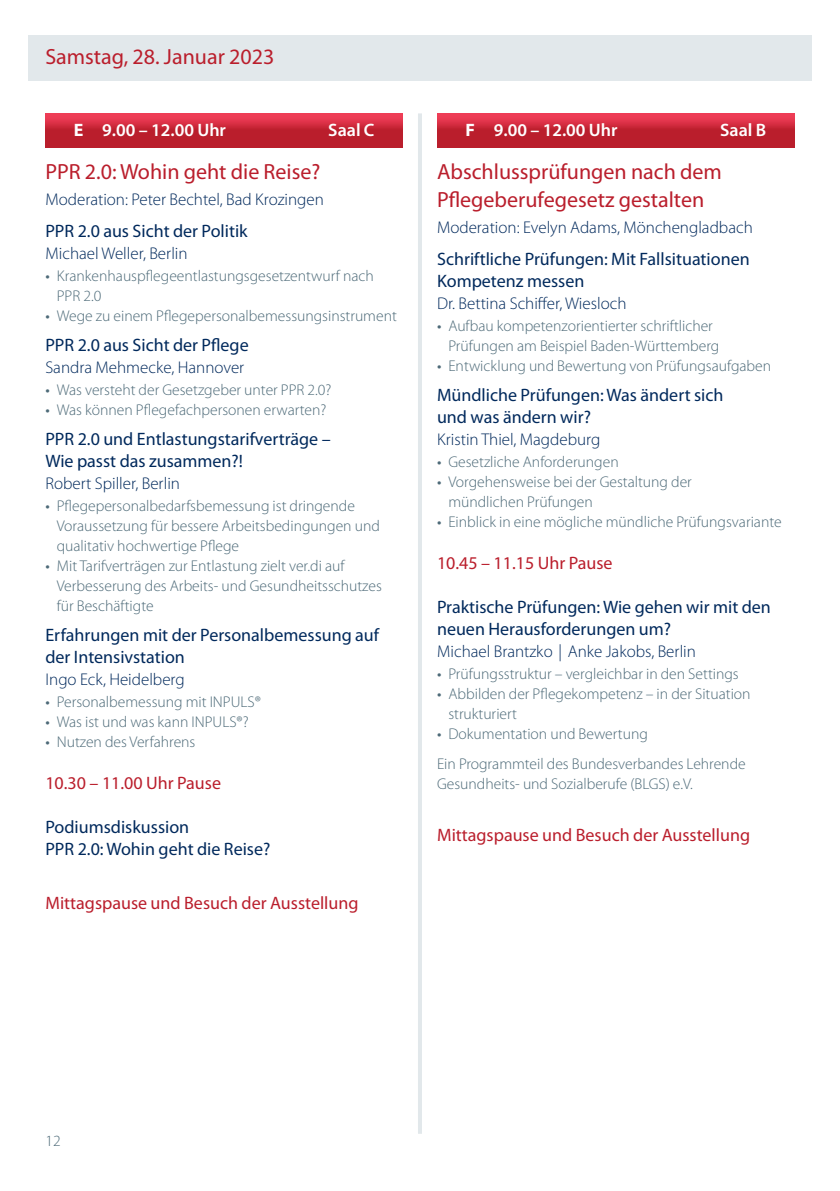
<style>
.page{position:relative;width:840px;height:1191px;background:#fff}
.page>*{position:absolute;margin:0;border:0;box-sizing:border-box;transform-origin:0 0}
.t1{font:22px/28px "Myriad Pro";color:#ba1e2c}
.t2{font:18px/22px "Myriad Pro";color:#00295c}
.t3{font:18px "Myriad Pro";color:#ba1e2c}
.t4{font:600 18px "Myriad Pro";color:#fff}
.t5{font:300 17px "Myriad Pro";color:#00295c}
.t6{font:300 15.6px/20px "Myriad Pro";color:#4d6a78}
.s1{font-weight:700}
.s2{font-weight:400}
</style>
<div class="page">
<hr style="left:418px;top:113px;width:4px;height:1020px;background:#e2e8eb">
<div style="left:28px;top:35px;width:783px;height:45px;background:#e2e8eb"></div>
<svg style="left:45px;top:114px;width:358px;height:34px;background:#c92738"></svg>
<svg style="left:437px;top:113px;width:357px;height:34px;background:#cb2739"></svg>
<h1 class="t1" style="left:45px;top:43px;width:230px">Samstag, 28. Januar 2023</h1>
<p class="t4" style="left:74px;top:120px;width:154px"><span class="s1">E</span> 9.00 – 12.00 Uhr</p>
<p class="t4" style="left:328px;top:120px;width:48px">Saal C</p>
<h1 class="t1" style="left:45px;top:158px;width:276px">PPR 2.0: Wohin geht die Reise?</h1>
<p class="t5" style="left:45px;top:190px;width:280px">Moderation: Peter Bechtel, Bad Krozingen</p>
<p class="t2" style="left:45px;top:220px;width:204px">PPR 2.0 aus Sicht der Politik</p>
<p class="t5" style="left:45px;top:244px;width:144px">Michael Weller, Berlin</p>
<p class="t6" style="left:57px;top:266px;width:318px;text-indent:-11px"><span class="s2">•</span> Krankenhauspflegeentlastungsgesetzentwurf nach<br>PPR 2.0</p>
<p class="t6" style="left:45px;top:306px;width:353px"><span class="s2">•</span> Wege zu einem Pflegepersonalbemessungsinstrument</p>
<p class="t2" style="left:45px;top:334px;width:205px">PPR 2.0 aus Sicht der Pflege</p>
<p class="t5" style="left:45px;top:358px;width:200px">Sandra Mehmecke, Hannover</p>
<p class="t6" style="left:45px;top:380px;width:287px"><span class="s2">•</span> Was versteht der Gesetzgeber unter PPR 2.0?</p>
<p class="t6" style="left:45px;top:400px;width:282px"><span class="s2">•</span> Was können Pflegefachpersonen erwarten?</p>
<p class="t2" style="left:45px;top:428px;width:287px">PPR 2.0 und Entlastungstarifverträge –<br>Wie passt das zusammen?!</p>
<p class="t5" style="left:45px;top:474px;width:136px">Robert Spiller, Berlin</p>
<p class="t6" style="left:57px;top:496px;width:324px;text-indent:-11px"><span class="s2">•</span> Pflegepersonalbedarfsbemessung ist dringende<br>Voraussetzung für bessere Arbeitsbedingungen und qualitativ hochwertige Pflege</p>
<p class="t6" style="left:57px;top:556px;width:326px;text-indent:-11px"><span class="s2">•</span> Mit Tarifverträgen zur Entlastung zielt ver.di auf<br>Verbesserung des Arbeits- und Gesundheitsschutzes für Beschäftigte</p>
<p class="t2" style="left:45px;top:624px;width:335px">Erfahrungen mit der Personalbemessung auf der Intensivstation</p>
<p class="t5" style="left:45px;top:670px;width:141px">Ingo Eck, Heidelberg</p>
<p class="t6" style="left:45px;top:692px;width:217px"><span class="s2">•</span> Personalbemessung mit INPULS®</p>
<p class="t6" style="left:45px;top:712px;width:205px"><span class="s2">•</span> Was ist und was kann INPULS®?</p>
<p class="t6" style="left:45px;top:732px;width:151px"><span class="s2">•</span> Nutzen des Verfahrens</p>
<p class="t3" style="left:45px;top:773px;width:177px">10.30 – 11.00 Uhr Pause</p>
<p class="t2" style="left:45px;top:816px;width:226px">Podiumsdiskussion<br>PPR 2.0: Wohin geht die Reise?</p>
<p class="t3" style="left:45px;top:893px;width:314px">Mittagspause und Besuch der Ausstellung</p>
<p class="t4" style="left:465px;top:120px;width:154px"><span class="s1">F</span> 9.00 – 12.00 Uhr</p>
<p class="t4" style="left:719px;top:120px;width:48px">Saal B</p>
<h1 class="t1" style="left:437px;top:158px;width:286px">Abschlussprüfungen nach dem<br>Pflegeberufegesetz gestalten</h1>
<p class="t5" style="left:437px;top:218px;width:317px">Moderation: Evelyn Adams, Mönchengladbach</p>
<p class="t2" style="left:437px;top:248px;width:314px">Schriftliche Prüfungen: Mit Fallsituationen<br>Kompetenz messen</p>
<p class="t5" style="left:437px;top:294px;width:191px">Dr. Bettina Schiffer, Wiesloch</p>
<p class="t6" style="left:448px;top:316px;width:272px;text-indent:-11px"><span class="s2">•</span> Aufbau kompetenzorientierter schriftlicher<br>Prüfungen am Beispiel Baden-Württemberg</p>
<p class="t6" style="left:437px;top:356px;width:335px"><span class="s2">•</span> Entwicklung und Bewertung von Prüfungsaufgaben</p>
<p class="t2" style="left:437px;top:384px;width:288px">Mündliche Prüfungen: Was ändert sich und was ändern wir?</p>
<p class="t5" style="left:437px;top:430px;width:165px">Kristin Thiel, Magdeburg</p>
<p class="t6" style="left:437px;top:452px;width:183px"><span class="s2">•</span> Gesetzliche Anforderungen</p>
<p class="t6" style="left:448px;top:472px;width:245px;text-indent:-11px"><span class="s2">•</span> Vorgehensweise bei der Gestaltung der mündlichen Prüfungen</p>
<p class="t6" style="left:437px;top:512px;width:346px"><span class="s2">•</span> Einblick in eine mögliche mündliche Prüfungsvariante</p>
<p class="t3" style="left:437px;top:553px;width:177px">10.45 – 11.15 Uhr Pause</p>
<p class="t2" style="left:437px;top:596px;width:335px">Praktische Prüfungen: Wie gehen wir mit den neuen Herausforderungen um?</p>
<p class="t5" style="left:437px;top:642px;width:260px">Michael Brantzko | Anke Jakobs, Berlin</p>
<p class="t6" style="left:437px;top:664px;width:303px"><span class="s2">•</span> Prüfungsstruktur – vergleichbar in den Settings</p>
<p class="t6" style="left:448px;top:684px;width:303px;text-indent:-11px"><span class="s2">•</span> Abbilden der Pflegekompetenz – in der Situation strukturiert</p>
<p class="t6" style="left:437px;top:719px;width:310px;line-height:30px"><span class="s2">•</span> Dokumentation und Bewertung<br>Ein Programmteil des Bundesverbandes Lehrende</p>
<p class="t6" style="left:437px;top:774px;width:257px">Gesundheits- und Sozialberufe (BLGS) e.V.</p>
<p class="t3" style="left:437px;top:825px;width:314px">Mittagspause und Besuch der Ausstellung</p>
<p class="t6" style="left:45px;top:1130px;width:17px">12</p>
</div>
